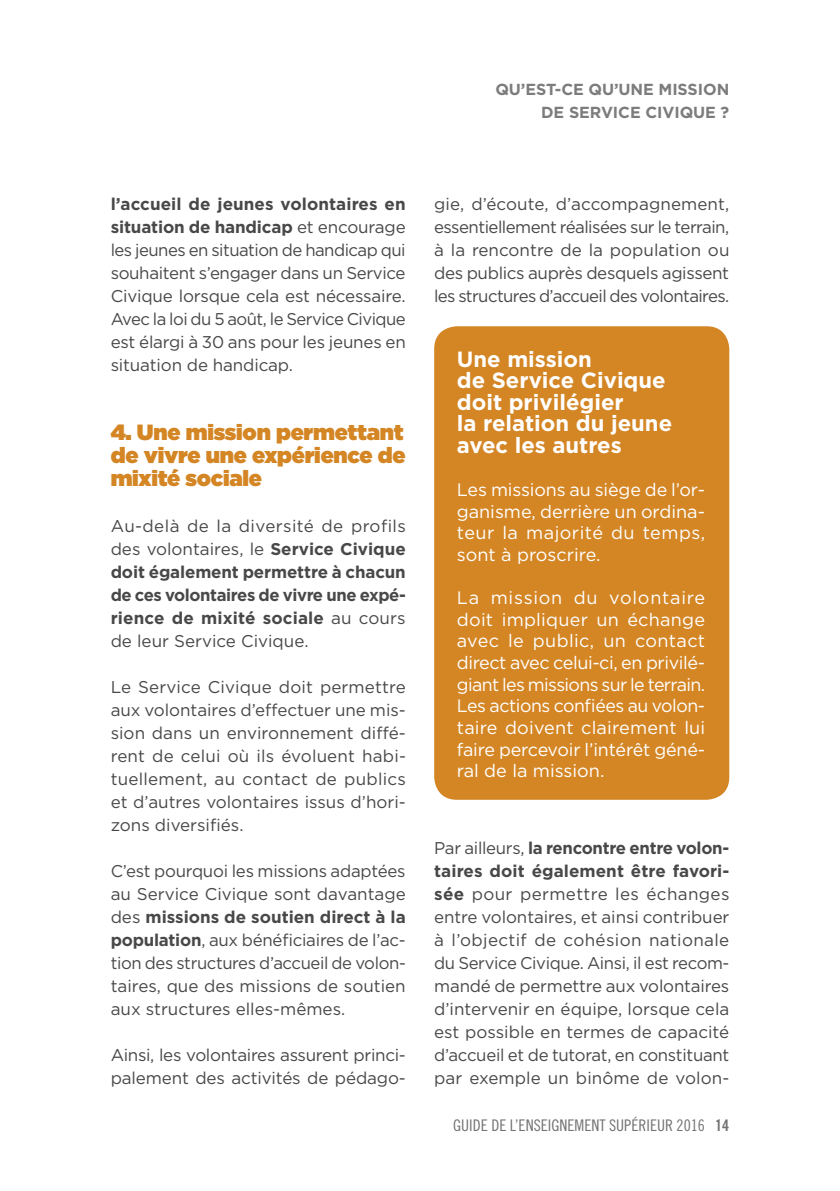
<style>
.page{position:relative;width:840px;height:1191px;background:#fff}
.page>*{position:absolute;margin:0;border:0;box-sizing:border-box;transform-origin:0 0}
.t1{font:700 22px/21.6px "Gotham";color:#fff}
.t2{font:900 22px/23px "Gotham";letter-spacing:-.01em;color:#d48625;text-align:justify}
.t3{font:18px/21.6px "Gotham";color:#fff;text-align:justify}
.t4{font:17px/23px "Gotham";letter-spacing:-.01em;color:#484848;text-align:justify}
.t5{font:700 17px/23px "Gotham";letter-spacing:-.025em;color:#484848;text-align:justify}
.t6{font:700 16px/23px "Gotham";letter-spacing:-.005em;color:#7c7c7c;text-align:right}
.t7{font:16px "Trade Gothic Cond Eighteen";color:#727272}
.s1{font-weight:700}
.s2{font-weight:400}
.s3{font-family:"Trade Gothic Bold Cond Twenty"}
</style>
<div class="page">
<div style="left:434px;top:326px;width:295px;height:473px;background:#d48625;border-radius:23px"></div>
<p class="t6" style="left:495px;top:78px;width:235px">QU’EST-CE QU’UNE MISSION<br>DE SERVICE CIVIQUE ?</p>
<p class="t4" style="left:111px;top:192px;width:296px"><span class="s1">l’accueil de jeunes volontaires en situation de handicap</span> et encourage les jeunes en situation de handicap qui souhaitent s’engager dans un Service Civique lorsque cela est nécessaire.<br>Avec la loi du 5 août, le Service Civique est élargi à 30 ans pour les jeunes en situation de handicap.</p>
<p class="t2" style="left:111px;top:420px;width:296px">4. Une mission permettant de vivre une expérience de mixité sociale</p>
<p class="t5" style="left:111px;top:514px;width:296px"><span class="s2">Au-delà de la diversité de profils des volontaires, le</span> Service Civique doit également permettre à chacun de ces volontaires de vivre une expé&shy;rience de mixité sociale <span class="s2">au cours de leur Service Civique.</span></p>
<p class="t4" style="left:111px;top:675px;width:296px">Le Service Civique doit permettre aux volontaires d’effectuer une mis&shy;sion dans un environnement diffé&shy;rent de celui où ils évoluent habi&shy;tuellement, au contact de publics et d’autres volontaires issus d’hori&shy;zons diversifiés.</p>
<p class="t4" style="left:111px;top:859px;width:296px">C’est pourquoi les missions adaptées au Service Civique sont davantage des <span class="s1">missions de soutien direct à la population</span>, aux bénéficiaires de l’ac&shy;tion des structures d’accueil de volon&shy;taires, que des missions de soutien aux structures elles-mêmes.</p>
<p class="t4" style="left:111px;top:1043px;width:296px">Ainsi, les volontaires assurent princi&shy;palement des activités de pédago-</p>
<p class="t4" style="left:434px;top:192px;width:296px">gie, d’écoute, d’accompagnement, essentiellement réalisées sur le terrain, à la rencontre de la population ou des publics auprès desquels agissent les structures d’accueil des volontaires.</p>
<p class="t1" style="left:456px;top:348px;width:217px">Une mission<br>de Service Civique doit privilégier<br>la relation du jeune avec les autres</p>
<p class="t3" style="left:456px;top:478px;width:250px">Les missions au siège de l’or&shy;ganisme, derrière un ordina&shy;teur la majorité du temps, sont à proscrire.</p>
<p class="t3" style="left:456px;top:586px;width:250px">La mission du volontaire doit impliquer un échange avec le public, un contact direct avec celui-ci, en privilé&shy;giant les missions sur le terrain.<br>Les actions confiées au volon&shy;taire doivent clairement lui faire percevoir l’intérêt géné&shy;ral de la mission.</p>
<p class="t4" style="left:434px;top:836px;width:296px">Par ailleurs, <span class="s1">la rencontre entre volon&shy;taires doit également être favori&shy;sée</span> pour permettre les échanges entre volontaires, et ainsi contribuer à l’objectif de cohésion nationale du Service Civique. Ainsi, il est recom&shy;mandé de permettre aux volontaires d’intervenir en équipe, lorsque cela est possible en termes de capacité d’accueil et de tutorat, en constituant par exemple un binôme de volon-</p>
<p class="t7" style="left:453px;top:1116px;width:277px">GUIDE DE L’ENSEIGNEMENT SUPÉRIEUR 2016 <span class="s3">14</span></p>
</div>
